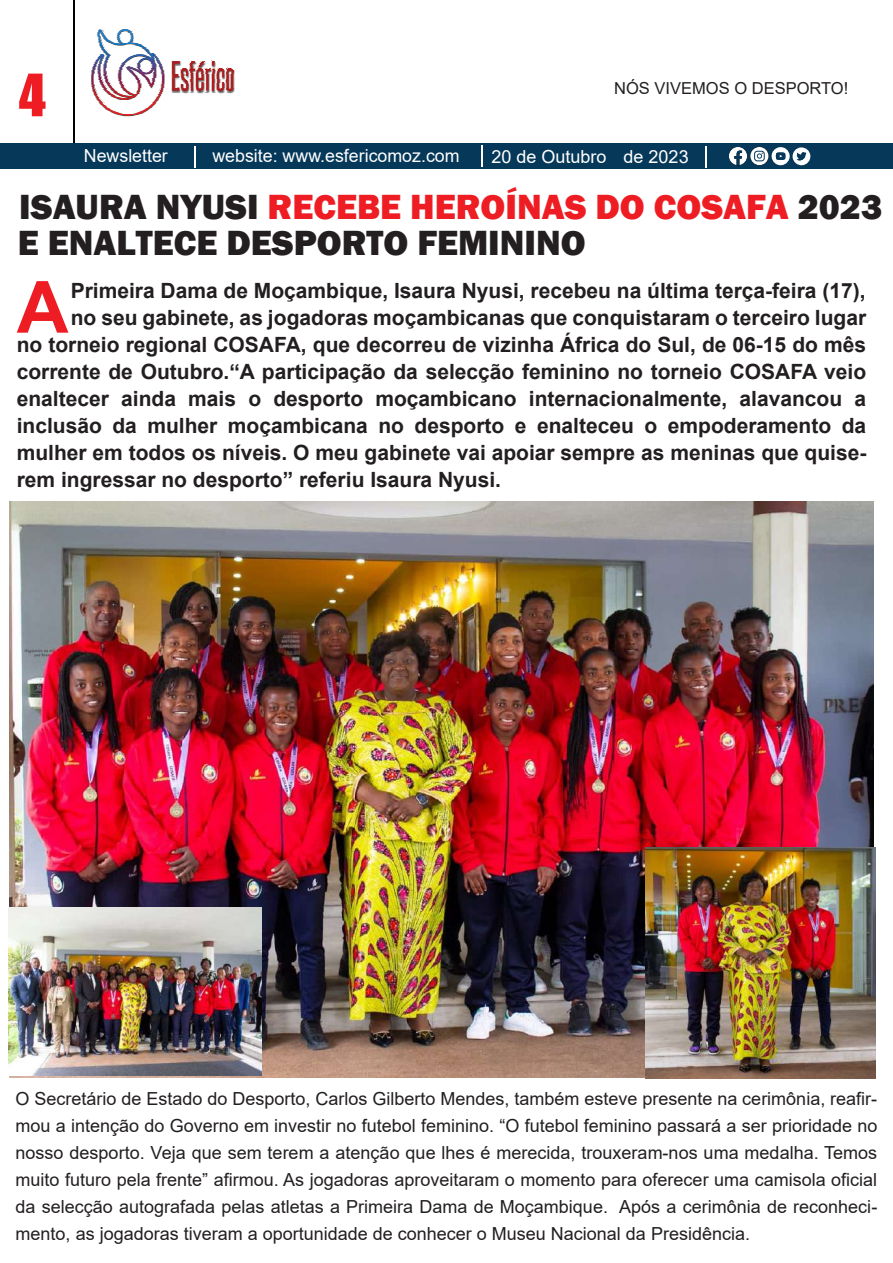
<style>
.page{position:relative;width:893px;height:1263px;background:#fff}
.page>*{position:absolute;margin:0;border:0;box-sizing:border-box;transform-origin:0 0}
.t1{font:700 72px "Arial";color:#ee1d23}
.t2{font:54px "Impact";color:#ee1d23}
.t3{font:800 36px/36.8px "Franklin Gothic";color:#231f20}
.t4{font:700 21px "Arial";color:#231f20}
.t5{font:18px/27px "Arial";color:#231f20;text-align:justify}
.t6{font:18px "Arial";color:#fff}
.t7{font:16.5px "Arial";color:#231f20}
.s1{color:#ee1d23}
</style>
<div class="page">
<div style="left:0;top:144px;width:893px;height:25px;background:#063859"></div>
<svg style="left:705px;top:146px;width:1px;height:22px"></svg>
<svg style="left:195px;top:146px;width:1px;height:22px"></svg>
<svg style="left:729px;top:147px;width:18px;height:18px"></svg>
<svg style="left:750px;top:147px;width:18px;height:18px"></svg>
<svg style="left:754px;top:151px;width:11px;height:10px"></svg>
<svg style="left:482px;top:146px;width:1px;height:21px"></svg>
<svg style="left:771px;top:147px;width:40px;height:19px"></svg>
<hr style="left:73px;top:0;width:2px;height:142px;background:#000001">
<svg style="left:90px;top:29px;width:145px;height:88px"></svg>
<img style="left:9px;top:501px;width:865px;height:576px">
<img style="left:645px;top:848px;width:230px;height:230px">
<img style="left:8px;top:907px;width:253px;height:169px">
<h2 class="t2" style="left:19px;top:53px;width:28px">4</h2>
<p class="t7" style="left:614px;top:77px;width:236px">NÓS VIVEMOS O DESPORTO!</p>
<p class="t6" style="left:84px;top:143px;width:86px">Newsletter</p>
<p class="t6" style="left:212px;top:143px;width:249px">website: www.esfericomoz.com</p>
<p class="t6" style="left:491px;top:144px;width:199px">20 de Outubro de 2023</p>
<h3 class="t3" style="left:18px;top:188px;width:866px">ISAURA NYUSI <span class="s1">RECEBE HEROÍNAS DO COSAFA</span> 2023<br>E ENALTECE DESPORTO FEMININO</h3>
<p class="t4" style="left:71px;top:276px;width:796px">Primeira Dama de Moçambique, Isaura Nyusi, recebeu na última terça-feira (17),</p>
<p class="t4" style="left:71px;top:303px;width:797px">no seu gabinete, as jogadoras moçambicanas que conquistaram o terceiro lugar</p>
<p class="t4" style="left:17px;top:330px;width:851px">no torneio regional COSAFA, que decorreu de vizinha África do Sul, de 06-15 do mês</p>
<p class="t4" style="left:17px;top:357px;width:851px">corrente de Outubro.“A participação da selecção feminino no torneio COSAFA veio</p>
<p class="t4" style="left:17px;top:384px;width:851px">enaltecer ainda mais o desporto moçambicano internacionalmente, alavancou a</p>
<p class="t4" style="left:17px;top:411px;width:851px">inclusão da mulher moçambicana no desporto e enalteceu o empoderamento da</p>
<p class="t4" style="left:17px;top:438px;width:851px">mulher em todos os níveis. O meu gabinete vai apoiar sempre as meninas que quise-</p>
<p class="t4" style="left:17px;top:465px;width:486px">rem ingressar no desporto” referiu Isaura Nyusi.</p>
<h1 class="t1" style="left:17px;top:257px;width:53px">A</h1>
<p class="t5" style="left:16px;top:1085px;width:863px">O Secretário de Estado do Desporto, Carlos Gilberto Mendes, também esteve presente na cerimônia, reafir&shy;mou a intenção do Governo em investir no futebol feminino. “O futebol feminino passará a ser prioridade no nosso desporto. Veja que sem terem a atenção que lhes é merecida, trouxeram-nos uma medalha. Temos muito futuro pela frente” afirmou. As jogadoras aproveitaram o momento para oferecer uma camisola oficial da selecção autografada pelas atletas a Primeira Dama de Moçambique. Após a cerimônia de reconheci&shy;mento, as jogadoras tiveram a oportunidade de conhecer o Museu Nacional da Presidência.</p>
</div>
